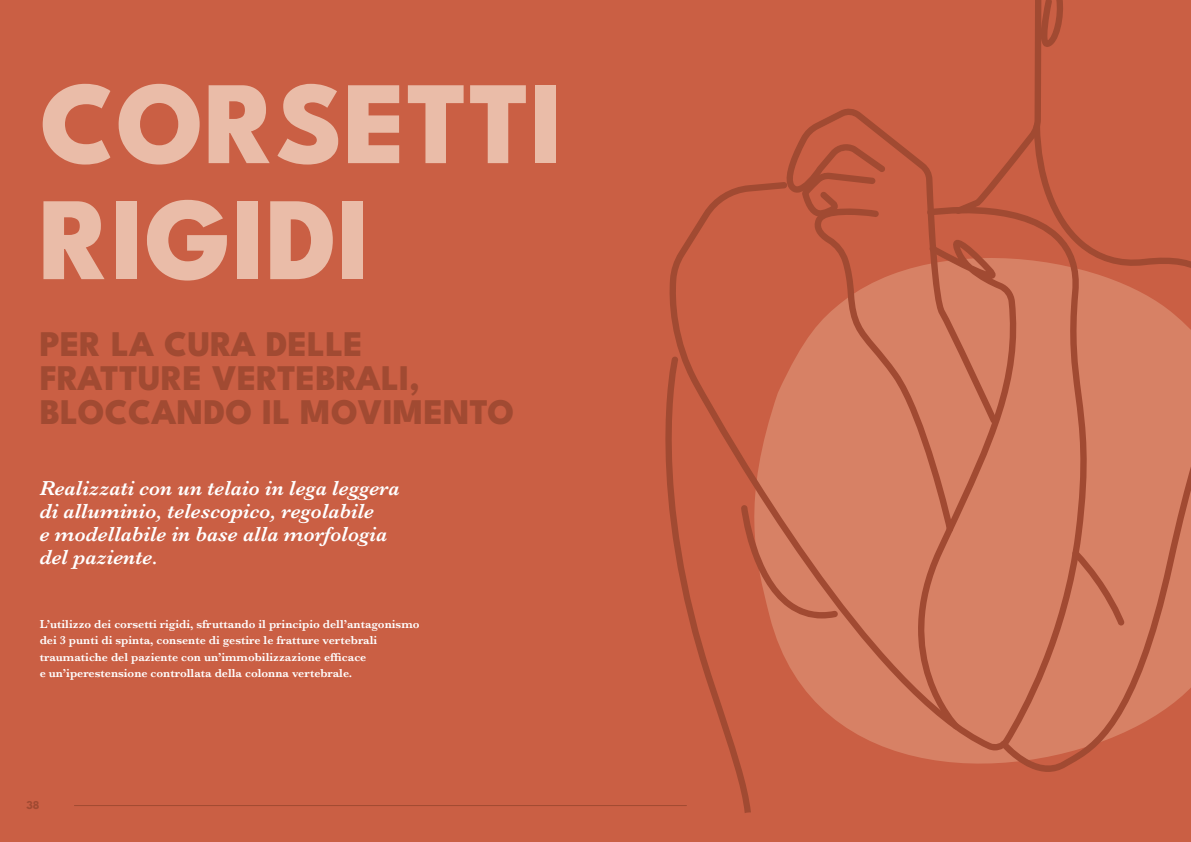
<style>
.page{position:relative;width:1191px;height:842px;background:#ca5f44}
.page>*{position:absolute;margin:0;border:0;box-sizing:border-box;transform-origin:0 0}
.t1{font:800 118px/116px "League Spartan";color:#eabca8}
.t2{font:800 36px/34px "League Spartan";color:#a14a32}
.t3{font:italic 600 21px/23px "Baskerville";color:#fff}
.t4{font:600 12px/16.5px "Baskerville";color:#fff}
.t5{font:700 12px "League Spartan";color:#a14a32}
</style>
<div class="page">
<svg style="left:893px;top:750px;width:107px;height:14px"></svg>
<hr style="left:74px;top:805px;width:613px;height:1px;background:#a14a32">
<svg style="left:665px;top:388px;width:86px;height:425px"></svg>
<svg style="left:668px;top:182px;width:332px;height:568px"></svg>
<svg style="left:1000px;top:214px;width:191px;height:558px;fill:#d78165"></svg>
<svg style="left:741px;top:505px;width:97px;height:113px"></svg>
<svg style="left:886px;top:236px;width:136px;height:493px;background:#d17b5f"></svg>
<svg style="left:1072px;top:550px;width:52px;height:75px;background:#cd775c"></svg>
<div style="left:812px;top:423px;width:141px;height:109px;background:#d78165"></div>
<svg style="left:783px;top:108px;width:214px;height:315px"></svg>
<svg style="left:801px;top:172px;width:74px;height:45px"></svg>
<svg style="left:954px;top:0;width:109px;height:214px"></svg>
<h1 class="t1" style="left:40px;top:57px;width:526px">CORSETTI<br>RIGIDI</h1>
<h2 class="t2" style="left:40px;top:325px;width:476px">PER LA CURA DELLE<br>FRATTURE VERTEBRALI,<br>BLOCCANDO IL MOVIMENTO</h2>
<h3 class="t3" style="left:40px;top:477px;width:361px">Realizzati con un telaio in lega leggera di alluminio, telescopico, regolabile<br>e modellabile in base alla morfologia del paziente.</h3>
<p class="t4" style="left:40px;top:616px;width:381px">L’utilizzo dei corsetti rigidi, sfruttando il principio dell’antagonismo dei 3 punti di spinta, consente di gestire le fratture vertebrali traumatiche del paziente con un’immobilizzazione efficace<br>e un’iperestensione controllata della colonna vertebrale.</p>
<p class="t5" style="left:26px;top:796px;width:15px">38</p>
</div>
